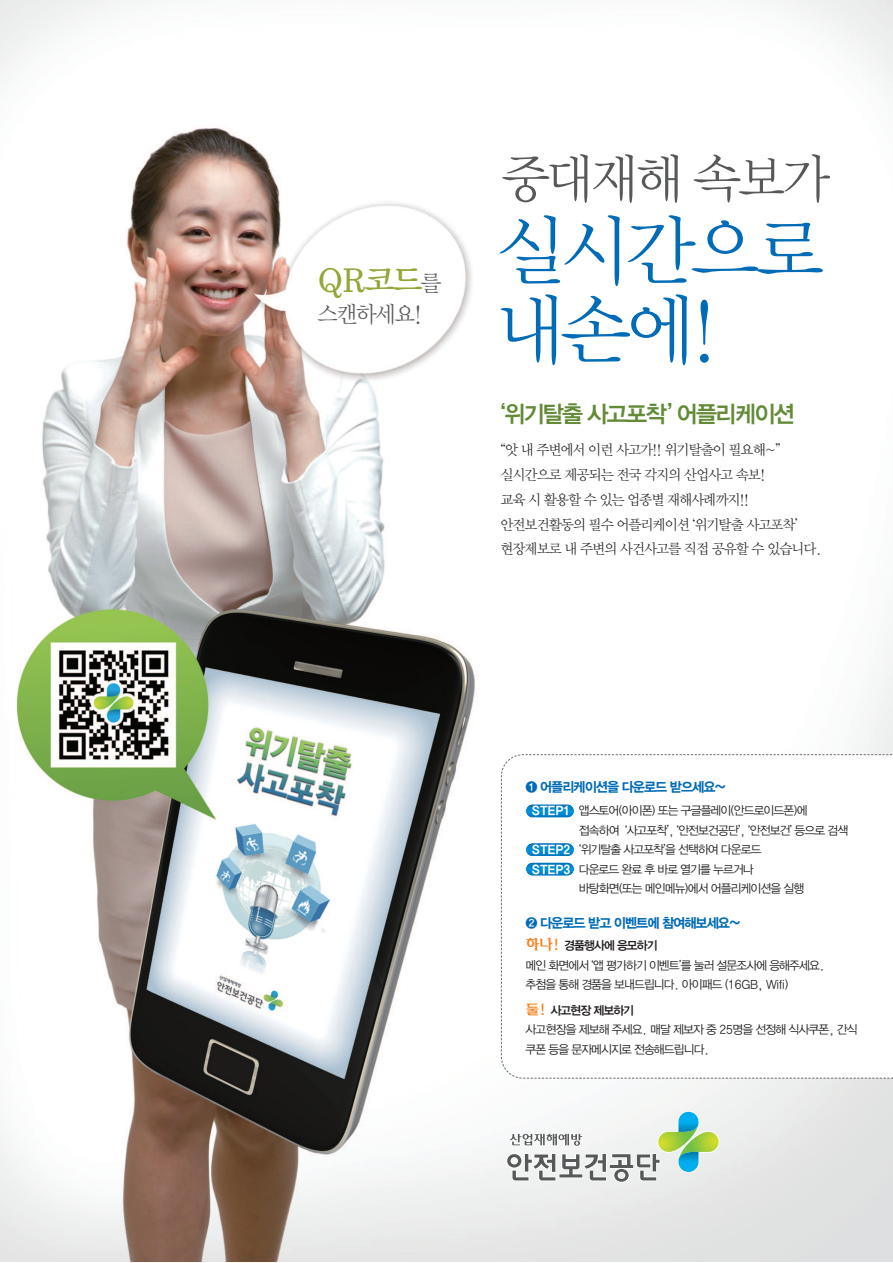
<style>
.page{position:relative;width:893px;height:1263px;background:#fff}
.page>*{position:absolute;margin:0;border:0;box-sizing:border-box;transform-origin:0 0}
.t1{font:76.2px/79.1px "YDVY Mj O Std 125";letter-spacing:-.075em;color:#006bb6}
.t2{font:52.5px "YDVY Mj O Std 125";letter-spacing:-.075em;color:#57585a}
.t3{font:33.3px "YDVY Mj O Std 145";color:#94a639}
.t4{font:23.4px "YDVYGO Std 145";letter-spacing:-.075em;color:#638a37}
.t5{font:22.8px "YDVY Mj O Std 125";letter-spacing:-.075em;color:#57585a}
.t6{font:14.25px/24.9px "YDVY Mj O Std 125";letter-spacing:-.075em;color:#231f20}
.t7{font:13.5px "YDVYGO Std 155";letter-spacing:-.075em;color:#006bb6}
.t8{font:12px/19.5px "YDVYGO Std 125";letter-spacing:-.075em;color:#231f20}
.t9{font:12px "YDVYGO Std 145";letter-spacing:-.075em;color:#231f20}
.s1{font-family:"YDVY Mj O Std 125";font-size:22.8px;color:#57585a}
.s2{font-family:"YDVYGO Std 155";color:#fff}
.s3{font-family:"Asia Q Sujung";font-weight:700;font-size:15px;color:#f58220}
</style>
<div class="page">
<img style="left:0;top:0;width:893px;height:1262px">
<svg style="left:501px;top:777px;width:392px;height:302px"></svg>
<svg style="left:501px;top:754px;width:392px;height:23px"></svg>
<svg style="left:506px;top:1111px;width:213px;height:71px"></svg>
<svg style="left:526px;top:805px;width:48px;height:12px"></svg>
<svg style="left:526px;top:843px;width:48px;height:13px"></svg>
<svg style="left:526px;top:863px;width:48px;height:12px"></svg>
<h3 class="t3" style="left:317px;top:263px;width:126px">QR코드<span class="s1">를</span></h3>
<h3 class="t5" style="left:317px;top:303px;width:107px">스캔하세요!</h3>
<h2 class="t2" style="left:501px;top:152px;width:330px">중대재해 속보가</h2>
<h1 class="t1" style="left:496px;top:213px;width:330px">실시간으로 내손에!</h1>
<h3 class="t4" style="left:500px;top:402px;width:296px">‘위기탈출 사고포착’ 어플리케이션</h3>
<p class="t6" style="left:500px;top:437px;width:324px">“앗 내 주변에서 이런 사고가!! 위기탈출이 필요해~” 실시간으로 제공되는 전국 각지의 산업사고 속보!<br>교육 시 활용할 수 있는 업종별 재해사례까지!! 안전보건활동의 필수 어플리케이션 ‘위기탈출 사고포착’ 현장제보로 내 주변의 사건사고를 직접 공유할 수 있습니다.</p>
<p class="t7" style="left:525px;top:780px;width:202px">❶ 어플리케이션을 다운로드 받으세요~</p>
<p class="t8" style="left:532px;top:801px;width:277px"><span class="s2">STEP1</span> 앱스토어(아이폰) 또는 구글플레이(안드로이드폰)에</p>
<p class="t8" style="left:579px;top:821px;width:271px">접속하여 ‘사고포착’, ‘안전보건공단’, ‘안전보건’ 등으로 검색</p>
<p class="t8" style="left:532px;top:840px;width:231px"><span class="s2">STEP2</span> ‘위기탈출 사고포착’을 선택하여 다운로드</p>
<p class="t8" style="left:532px;top:860px;width:224px"><span class="s2">STEP3</span> 다운로드 완료 후 바로 열기를 누르거나</p>
<p class="t8" style="left:579px;top:879px;width:227px">바탕화면(또는 메인메뉴)에서 어플리케이션을 실행</p>
<p class="t7" style="left:525px;top:916px;width:217px">❷ 다운로드 받고 이벤트에 참여해보세요~</p>
<p class="t9" style="left:526px;top:940px;width:134px"><span class="s3">하나!</span> 경품행사에 응모하기</p>
<p class="t8" style="left:526px;top:956px;width:301px">메인 화면에서 ‘앱 평가하기 이벤트’를 눌러 설문조사에 응해주세요. 추첨을 통해 경품을 보내드립니다. 아이패드 (16GB, Wifi)</p>
<p class="t9" style="left:526px;top:1004px;width:110px"><span class="s3">둘!</span> 사고현장 제보하기</p>
<p class="t8" style="left:526px;top:1020px;width:333px">사고현장을 제보해 주세요. 매달 제보자 중 25명을 선정해 식사쿠폰, 간식 쿠폰 등을 문자메시지로 전송해드립니다.</p>
</div>
